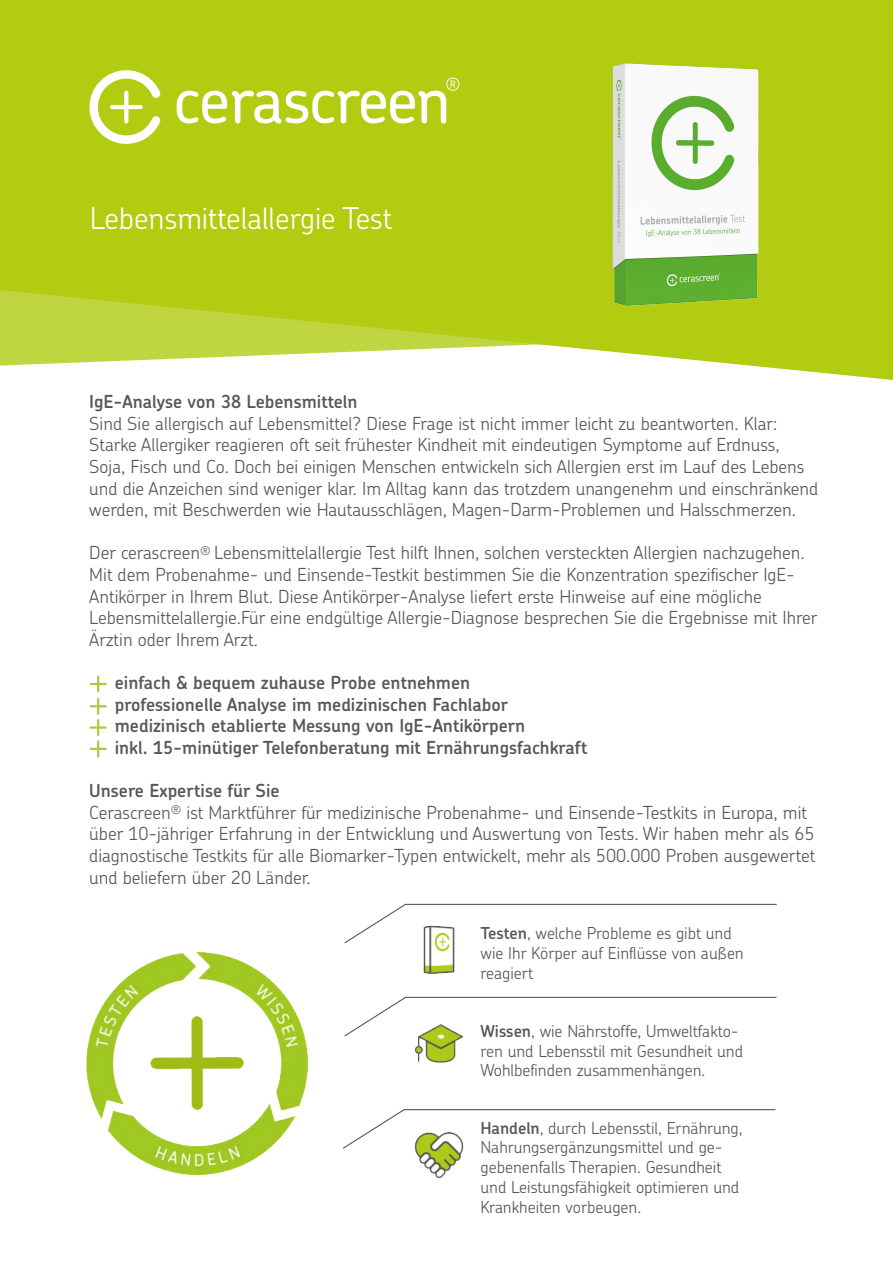
<style>
.page{position:relative;width:893px;height:1263px;background:#fff}
.page>*{position:absolute;margin:0;border:0;box-sizing:border-box;transform-origin:0 0}
.t1{font:300 30px "Chevin Std";color:#fff}
.t2{font:300 18px/21.6px "Chevin Std";color:#57585a}
.t3{font:600 18px "Chevin Std";color:#57585a}
.t4{font:300 16.5px/19.8px "Chevin Std";color:#57585a}
.s1{font-weight:600}
</style>
<div class="page">
<svg style="left:0;top:0;width:893px;height:380px;background:#b8d027"></svg>
<svg style="left:89px;top:70px;width:72px;height:74px"></svg>
<svg style="left:177px;top:78px;width:282px;height:45px"></svg>
<img style="left:555px;top:54px;width:263px;height:263px">
<svg style="left:90px;top:675px;width:17px;height:17px"></svg>
<svg style="left:90px;top:698px;width:17px;height:59px"></svg>
<img style="left:86px;top:925px;width:691px;height:254px">
<svg style="left:343px;top:996px;width:64px;height:41px"></svg>
<svg style="left:342px;top:1108px;width:64px;height:42px"></svg>
<svg style="left:343px;top:903px;width:64px;height:41px"></svg>
<hr style="left:405px;top:997px;width:371px;height:1px;background:#57585a">
<hr style="left:405px;top:904px;width:372px;height:1px;background:#57585a">
<hr style="left:404px;top:1109px;width:371px;height:1px;background:#57585a">
<p class="t1" style="left:90px;top:198px;width:304px">Lebensmittelallergie Test</p>
<p class="t2" style="left:89px;top:390px;width:730px"><span class="s1">IgE-Analyse von 38 Lebensmitteln<br></span>Sind Sie allergisch auf Lebensmittel? Diese Frage ist nicht immer leicht zu beantworten. Klar:<br>Starke Allergiker reagieren oft seit frühester Kindheit mit eindeutigen Symptome auf Erdnuss, Soja, Fisch und Co. Doch bei einigen Menschen entwickeln sich Allergien erst im Lauf des Lebens und die Anzeichen sind weniger klar. Im Alltag kann das trotzdem unangenehm und einschränkend werden, mit Beschwerden wie Hautausschlägen, Magen-Darm-Problemen und Halsschmerzen.</p>
<p class="t2" style="left:89px;top:542px;width:730px">Der cerascreen<sup>®</sup> Lebensmittelallergie Test hilft Ihnen, solchen versteckten Allergien nachzugehen.<br>Mit dem Probenahme- und Einsende-Testkit bestimmen Sie die Konzentration spezifischer IgE-Antikörper in Ihrem Blut. Diese Antikörper-Analyse liefert erste Hinweise auf eine mögliche Lebensmittelallergie.Für eine endgültige Allergie-Diagnose besprechen Sie die Ergebnisse mit Ihrer Ärztin oder Ihrem Arzt.</p>
<p class="t3" style="left:115px;top:671px;width:357px">einfach &amp; bequem zuhause Probe entnehmen</p>
<p class="t3" style="left:115px;top:692px;width:395px">professionelle Analyse im medizinischen Fachlabor</p>
<p class="t3" style="left:115px;top:714px;width:412px">medizinisch etablierte Messung von IgE-Antikörpern</p>
<p class="t3" style="left:115px;top:735px;width:474px">inkl. 15-minütiger Telefonberatung mit Ernährungsfachkraft</p>
<p class="t3" style="left:89px;top:779px;width:192px">Unsere Expertise für Sie</p>
<p class="t2" style="left:89px;top:801px;width:728px">Cerascreen<sup>®</sup> ist Marktführer für medizinische Probenahme- und Einsende-Testkits in Europa, mit über 10-jähriger Erfahrung in der Entwicklung und Auswertung von Tests. Wir haben mehr als 65 diagnostische Testkits für alle Biomarker-Typen entwickelt, mehr als 500.000 Proben ausgewertet und beliefern über 20 Länder.</p>
<p class="t4" style="left:480px;top:923px;width:265px"><span class="s1">Testen</span>, welche Probleme es gibt und wie Ihr Körper auf Einflüsse von außen reagiert</p>
<p class="t4" style="left:480px;top:1020px;width:264px"><span class="s1">Wissen</span>, wie Nährstoffe, Umweltfakto&shy;ren und Lebensstil mit Gesundheit und<br>Wohlbefinden zusammenhängen.</p>
<p class="t4" style="left:480px;top:1117px;width:264px"><span class="s1">Handeln</span>, durch Lebensstil, Ernährung, Nahrungsergänzungsmittel und ge&shy;gebenenfalls Therapien. Gesundheit und Leistungsfähigkeit optimieren und Krankheiten vorbeugen.</p>
</div>
